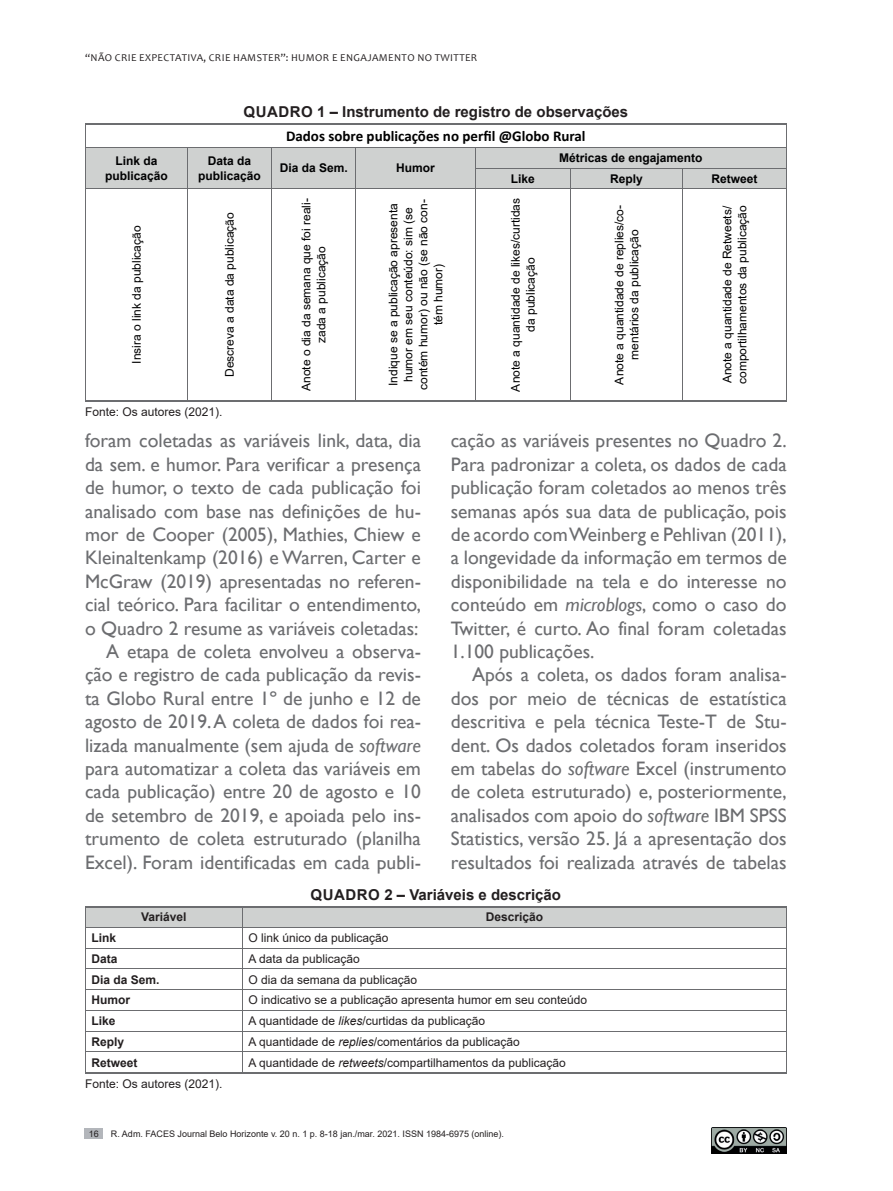
<style>
.page{position:relative;width:893px;height:1191px;background:#fff}
.page>*{position:absolute;margin:0;border:0;box-sizing:border-box;transform-origin:0 0}
.t1{font:19.5px/23.4px "Gill Sans";color:#6c6d70;text-align:justify}
.t2{font:700 15px "Arial";color:#231f20}
.t3{font:700 15px "Calibri";color:#000001}
.t4{font:12px/15px "Arial";color:#000001;text-align:center}
.t5{font:12px "Arial";color:#231f20}
.t6{font:700 12px/15px "Arial";color:#000001;text-align:center}
.t7{font:700 12px "Arial";color:#231f20}
.t8{font:10.5px "Candara";letter-spacing:.04em;color:#231f20}
.t9{font:9px "Arial";color:#231f20}
.s1{font-style:italic}
</style>
<div class="page">
<div style="left:84px;top:1128px;width:19px;height:10px;background:#b3b6bb"></div>
<img style="left:712px;top:1127px;width:75px;height:26px">
<svg style="left:85px;top:125px;width:702px;height:63px"></svg>
<hr style="left:85px;top:188px;width:102px;height:1px;background:#6c6d70">
<hr style="left:85px;top:189px;width:1px;height:211px;background:#6c6d70">
<hr style="left:187px;top:188px;width:85px;height:1px;background:#6c6d70">
<hr style="left:187px;top:189px;width:1px;height:211px;background:#6c6d70">
<hr style="left:272px;top:188px;width:84px;height:1px;background:#6c6d70">
<hr style="left:271px;top:189px;width:1px;height:211px;background:#6c6d70">
<hr style="left:356px;top:188px;width:119px;height:1px;background:#6c6d70">
<hr style="left:356px;top:189px;width:1px;height:211px;background:#6c6d70">
<hr style="left:475px;top:188px;width:95px;height:1px;background:#6c6d70">
<hr style="left:475px;top:189px;width:1px;height:211px;background:#6c6d70">
<hr style="left:570px;top:188px;width:113px;height:1px;background:#6c6d70">
<hr style="left:570px;top:189px;width:1px;height:211px;background:#6c6d70">
<hr style="left:683px;top:188px;width:104px;height:1px;background:#6c6d70">
<hr style="left:682px;top:189px;width:1px;height:211px;background:#6c6d70">
<hr style="left:786px;top:189px;width:1px;height:211px;background:#6c6d70">
<hr style="left:85px;top:123px;width:102px;height:2px;background:#6c6d70">
<hr style="left:187px;top:123px;width:85px;height:2px;background:#6c6d70">
<hr style="left:272px;top:123px;width:84px;height:2px;background:#6c6d70">
<hr style="left:356px;top:123px;width:119px;height:2px;background:#6c6d70">
<hr style="left:475px;top:123px;width:95px;height:2px;background:#6c6d70">
<hr style="left:570px;top:123px;width:113px;height:2px;background:#6c6d70">
<hr style="left:683px;top:123px;width:104px;height:2px;background:#6c6d70">
<hr style="left:85px;top:400px;width:102px;height:1px;background:#6c6d70">
<hr style="left:187px;top:400px;width:85px;height:1px;background:#6c6d70">
<hr style="left:272px;top:400px;width:84px;height:1px;background:#6c6d70">
<hr style="left:356px;top:400px;width:119px;height:1px;background:#6c6d70">
<hr style="left:475px;top:400px;width:95px;height:1px;background:#6c6d70">
<hr style="left:570px;top:400px;width:113px;height:1px;background:#6c6d70">
<hr style="left:683px;top:400px;width:104px;height:1px;background:#6c6d70">
<svg style="left:85px;top:907px;width:702px;height:164px"></svg>
<hr style="left:85px;top:906px;width:157px;height:1px;background:#6c6d70">
<hr style="left:242px;top:906px;width:545px;height:1px;background:#6c6d70">
<hr style="left:85px;top:1071px;width:157px;height:2px;background:#6c6d70">
<hr style="left:242px;top:1071px;width:545px;height:2px;background:#6c6d70">
<p class="t8" style="left:85px;top:51px;width:394px">“NÃO CRIE EXPECTATIVA, CRIE HAMSTER”: HUMOR E ENGAJAMENTO NO TWITTER</p>
<p class="t2" style="left:243px;top:101px;width:386px">QUADRO 1 – Instrumento de registro de observações</p>
<p class="t3" style="left:286px;top:126px;width:301px">Dados sobre publicações no perfil @Globo Rural</p>
<p class="t6" style="left:105px;top:153px;width:64px">Link da publicação</p>
<p class="t6" style="left:198px;top:153px;width:64px">Data da publicação</p>
<p class="t6" style="left:280px;top:161px;width:70px">Dia da Sem.</p>
<p class="t6" style="left:396px;top:161px;width:40px">Humor</p>
<p class="t6" style="left:559px;top:150px;width:145px">Métricas de engajamento</p>
<p class="t6" style="left:511px;top:171px;width:26px">Like</p>
<p class="t6" style="left:610px;top:171px;width:34px">Reply</p>
<p class="t6" style="left:711px;top:171px;width:48px">Retweet</p>
<p class="t4" style="left:129px;top:364px;width:140px;rotate:-90deg">Insira o link da publicação</p>
<p class="t4" style="left:222px;top:377px;width:166px;rotate:-90deg">Descreva a data da publicação</p>
<p class="t5" style="left:85px;top:404px;width:139px">Fonte: Os autores (2021).</p>
<p class="t4" style="left:299px;top:391px;width:194px;rotate:-90deg">Anote o dia da semana que foi reali&shy;zada a publicação</p>
<p class="t4" style="left:386px;top:390px;width:192px;rotate:-90deg">Indique se a publicação apresenta humor em seu conteúdo: sim (se contém humor) ou não (se não con&shy;tém humor)</p>
<p class="t4" style="left:508px;top:391px;width:195px;rotate:-90deg">Anote a quantidade de likes/curtidas da publicação</p>
<p class="t4" style="left:611px;top:384px;width:181px;rotate:-90deg">Anote a quantidade de replies/co&shy;mentários da publicação</p>
<p class="t4" style="left:720px;top:384px;width:180px;text-align:left;rotate:-90deg">Anote a quantidade de Retweets/ comportilhamentos da publicação</p>
<p class="t1" style="left:85px;top:429px;width:337px;text-align:right">foram coletadas as variáveis link, data, dia da sem. e humor. Para verificar a presença de humor, o texto de cada publicação foi analisado com base nas definições de hu&shy;mor de Cooper (2005), Mathies, Chiew e Kleinaltenkamp (2016) e Warren, Carter e McGraw (2019) apresentadas no referen&shy;cial teórico. Para facilitar o entendimento, o Quadro 2 resume as variáveis coletadas:<br>A etapa de coleta envolveu a observa&shy;ção e registro de cada publicação da revis&shy;ta Globo Rural entre 1º de junho e 12 de agosto de 2019. A coleta de dados foi rea&shy;lizada manualmente (sem ajuda de <span class="s1">software </span>para automatizar a coleta das variáveis em cada publicação) entre 20 de agosto e 10 de setembro de 2019, e apoiada pelo ins&shy;trumento de coleta estruturado (planilha Excel). Foram identificadas em cada publi-</p>
<p class="t1" style="left:451px;top:429px;width:337px">cação as variáveis presentes no Quadro 2.<br>Para padronizar a coleta, os dados de cada publicação foram coletados ao menos três semanas após sua data de publicação, pois de acordo com Weinberg e Pehlivan (2011), a longevidade da informação em termos de disponibilidade na tela e do interesse no conteúdo em <span class="s1">microblogs</span>, como o caso do Twitter, é curto. Ao final foram coletadas 1.100 publicações.</p>
<p class="t1" style="left:451px;top:663px;width:337px;text-indent:21px">Após a coleta, os dados foram analisa&shy;dos por meio de técnicas de estatística descritiva e pela técnica Teste-T de Stu&shy;dent. Os dados coletados foram inseridos em tabelas do <span class="s1">software</span> Excel (instrumento de coleta estruturado) e, posteriormente, analisados com apoio do <span class="s1">software</span> IBM SPSS Statistics, versão 25. Já a apresentação dos resultados foi realizada através de tabelas</p>
<p class="t2" style="left:311px;top:884px;width:252px">QUADRO 2 – Variáveis e descrição</p>
<p class="t7" style="left:141px;top:908px;width:47px">Variável</p>
<p class="t7" style="left:486px;top:908px;width:59px">Descrição</p>
<p class="t7" style="left:91px;top:929px;width:26px">Link</p>
<p class="t5" style="left:248px;top:929px;width:142px">O link único da publicação</p>
<p class="t7" style="left:91px;top:950px;width:28px">Data</p>
<p class="t5" style="left:248px;top:950px;width:113px">A data da publicação</p>
<p class="t7" style="left:91px;top:971px;width:70px">Dia da Sem.</p>
<p class="t5" style="left:248px;top:971px;width:170px">O dia da semana da publicação</p>
<p class="t7" style="left:91px;top:991px;width:40px">Humor</p>
<p class="t5" style="left:248px;top:992px;width:340px">O indicativo se a publicação apresenta humor em seu conteúdo</p>
<p class="t7" style="left:91px;top:1012px;width:26px">Like</p>
<p class="t5" style="left:248px;top:1012px;width:238px">A quantidade de <span class="s1">likes</span>/curtidas da publicação</p>
<p class="t7" style="left:91px;top:1033px;width:34px">Reply</p>
<p class="t5" style="left:248px;top:1033px;width:273px">A quantidade de <span class="s1">replies</span>/comentários da publicação</p>
<p class="t7" style="left:91px;top:1054px;width:48px">Retweet</p>
<p class="t5" style="left:248px;top:1054px;width:319px">A quantidade de <span class="s1">retweets</span>/compartilhamentos da publicação</p>
<p class="t5" style="left:85px;top:1075px;width:139px">Fonte: Os autores (2021).</p>
<p class="t9" style="left:89px;top:1127px;width:12px">16</p>
<p class="t9" style="left:111px;top:1127px;width:395px">R. Adm. FACES Journal Belo Horizonte v. 20 n. 1 p. 8-18 jan./mar. 2021. ISSN 1984-6975 (online).</p>
</div>
